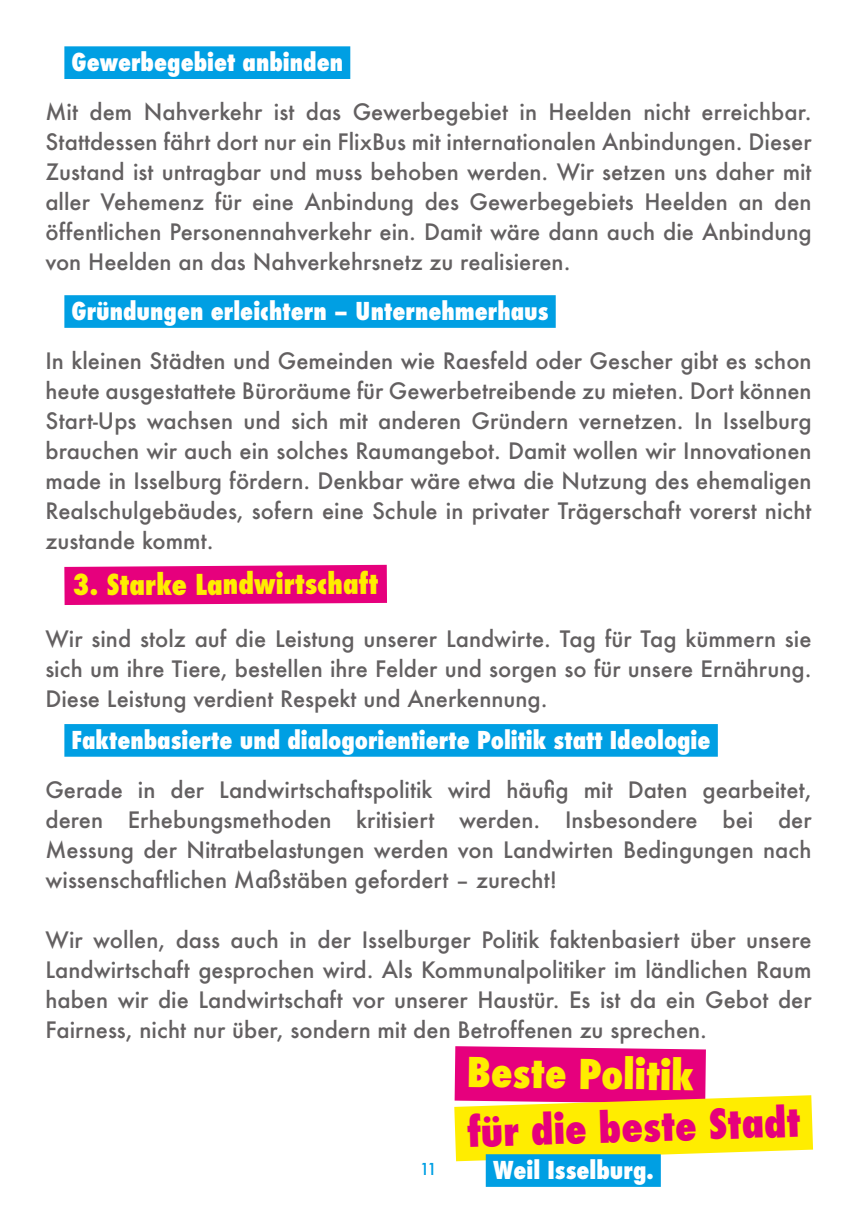
<style>
.page{position:relative;width:857px;height:1225px;background:#fff}
.page>*{position:absolute;margin:0;border:0;box-sizing:border-box;transform-origin:0 0}
.t1{font:800 condensed 40px "Futura";color:#e6007d}
.t2{font:800 condensed 40px "Futura";color:#ffed00}
.t3{font:800 condensed 28px "Futura";letter-spacing:-.01em;color:#ffed00}
.t4{font:800 condensed 24px "Futura";color:#fff}
.t5{font:500 22px/30px "Futura";color:#636061;text-align:justify}
.t6{font:500 16px "Futura";color:#009fe3}
</style>
<div class="page">
<svg style="left:455px;top:1046px;width:251px;height:20px;background:#e81789"></svg>
<svg style="left:454px;top:1066px;width:359px;height:121px"></svg>
<div style="left:485px;top:1154px;width:175px;height:32px;background:#009fe3"></div>
<svg style="left:64px;top:564px;width:323px;height:41px;background:#e71286"></svg>
<div style="left:64px;top:46px;width:286px;height:33px;background:#009fe3"></div>
<div style="left:64px;top:724px;width:653px;height:32px;background:#009fe3"></div>
<div style="left:64px;top:295px;width:491px;height:33px;background:#009fe3"></div>
<p class="t4" style="left:72px;top:46px;width:273px">Gewerbegebiet anbinden</p>
<p class="t5" style="left:45px;top:97px;width:767px">Mit dem Nahverkehr ist das Gewerbegebiet in Heelden nicht erreichbar.<br>Stattdessen fährt dort nur ein FlixBus mit internationalen Anbindungen. Dieser Zustand ist untragbar und muss behoben werden. Wir setzen uns daher mit aller Vehemenz für eine Anbindung des Gewerbegebiets Heelden an den öffentlichen Personennahverkehr ein. Damit wäre dann auch die Anbindung von Heelden an das Nahverkehrsnetz zu realisieren.</p>
<p class="t4" style="left:72px;top:294px;width:478px">Gründungen erleichtern – Unternehmerhaus</p>
<p class="t5" style="left:45px;top:346px;width:767px">In kleinen Städten und Gemeinden wie Raesfeld oder Gescher gibt es schon heute ausgestattete Büroräume für Gewerbetreibende zu mieten. Dort können Start-Ups wachsen und sich mit anderen Gründern vernetzen. In Isselburg brauchen wir auch ein solches Raumangebot. Damit wollen wir Innovationen made in Isselburg fördern. Denkbar wäre etwa die Nutzung des ehemaligen Realschulgebäudes, sofern eine Schule in privater Trägerschaft vorerst nicht zustande kommt.</p>
<p class="t3" style="left:73px;top:565px;width:307px">3. Starke Landwirtschaft</p>
<p class="t5" style="left:45px;top:623px;width:767px">Wir sind stolz auf die Leistung unserer Landwirte. Tag für Tag kümmern sie sich um ihre Tiere, bestellen ihre Felder und sorgen so für unsere Ernährung.<br>Diese Leistung verdient Respekt und Anerkennung.</p>
<p class="t4" style="left:72px;top:723px;width:640px">Faktenbasierte und dialogorientierte Politik statt Ideologie</p>
<p class="t5" style="left:45px;top:774px;width:767px">Gerade in der Landwirtschaftspolitik wird häufig mit Daten gearbeitet, deren Erhebungsmethoden kritisiert werden. Insbesondere bei der Messung der Nitratbelastungen werden von Landwirten Bedingungen nach wissenschaftlichen Maßstäben gefordert – zurecht!</p>
<p class="t5" style="left:45px;top:924px;width:767px">Wir wollen, dass auch in der Isselburger Politik faktenbasiert über unsere Landwirtschaft gesprochen wird. Als Kommunalpolitiker im ländlichen Raum haben wir die Landwirtschaft vor unserer Haustür. Es ist da ein Gebot der Fairness, nicht nur über, sondern mit den Betroffenen zu sprechen.</p>
<h1 class="t2" style="left:467px;top:1044px;width:228px;rotate:1deg">Beste Politik</h1>
<h1 class="t1" style="left:466px;top:1105px;width:334px;rotate:-2deg">für die beste Stadt</h1>
<p class="t6" style="left:419px;top:1157px;width:19px">11</p>
<p class="t4" style="left:492px;top:1153px;width:162px">Weil Isselburg.</p>
</div>
